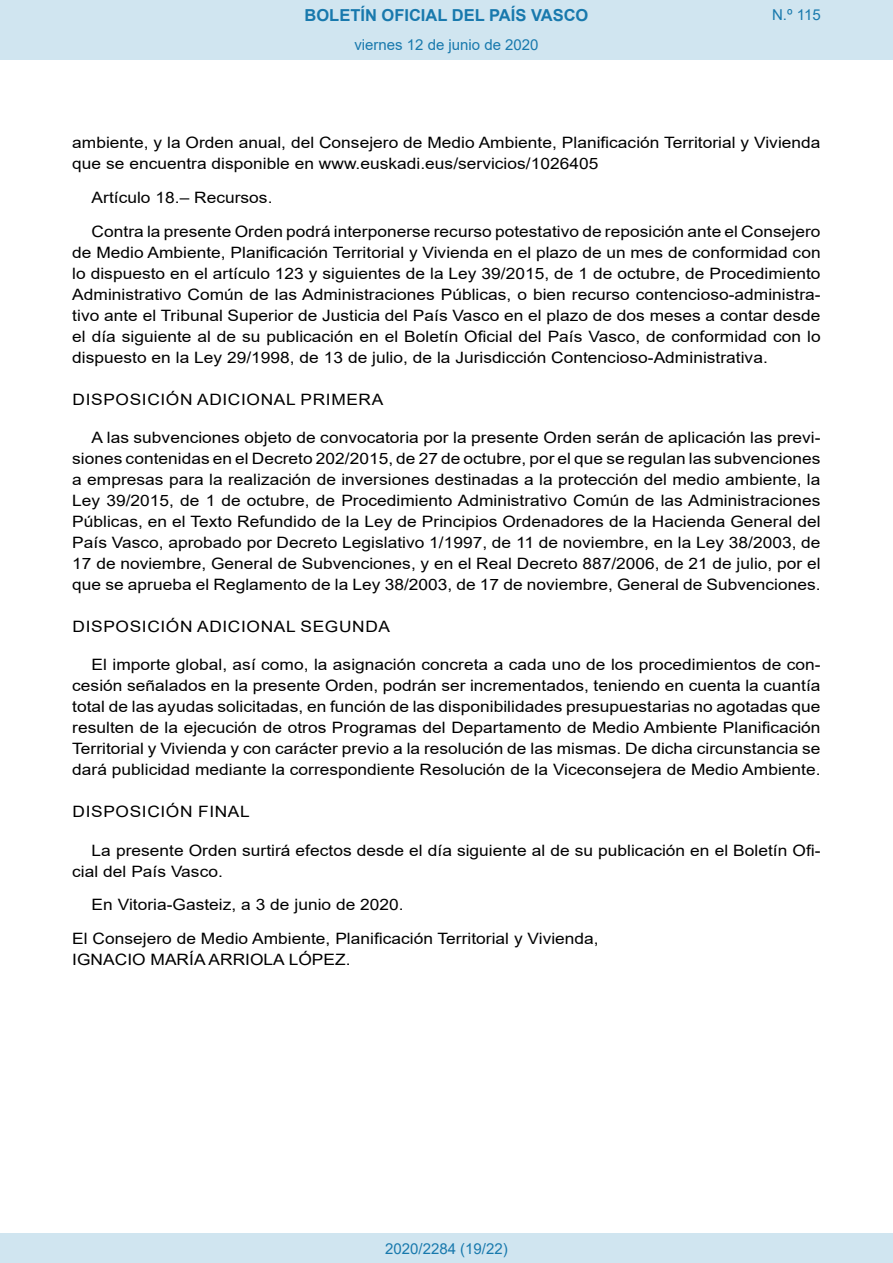
<style>
.page{position:relative;width:893px;height:1263px;background:#fff}
.page>*{position:absolute;margin:0;border:0;box-sizing:border-box;transform-origin:0 0}
.t1{font:700 16.5px "Arial";color:#1879ad}
.BOPVDetalle{font:15.6px/21px "Arial";color:#000;text-align:justify;scale:1.11 1}
.BOPVFirmaPuesto{font:15.6px "Arial";color:#000;scale:1.11 1}
.BOPVDisposicion{font:15.6px "Arial";letter-spacing:.035em;color:#000;scale:1.11 1}
.BOPVFirmaLugFec{font:15.6px "Arial";color:#000;scale:1.11 1}
.Paginacion_Centro{font:15px "Arial";color:#1879ad}
</style>
<div class="page">
<div style="left:0;top:0;width:893px;height:60px;background:#d0e5f0"></div>
<div style="left:0;top:1233px;width:893px;height:30px;background:#d0e5f0"></div>
<p class="t1" style="left:305px;top:3px;width:285px">BOLETÍN OFICIAL DEL PAÍS VASCO</p>
<p class="Paginacion_Centro" style="left:354px;top:35px;width:186px">viernes 12 de junio de 2020</p>
<p class="Paginacion_Centro" style="left:772px;top:5px;width:50px">N.º 115</p>
<p class="BOPVDetalle" style="left:72px;top:132px;width:676px">ambiente, y la Orden anual, del Consejero de Medio Ambiente, Planificación Territorial y Vivienda que se encuentra disponible en www.euskadi.eus/servicios/1026405</p>
<p class="BOPVDetalle" style="left:92px;top:187px;width:164px">Artículo 18.– Recursos.</p>
<p class="BOPVDetalle" style="left:72px;top:221px;width:676px;text-indent:19px">Contra la presente Orden podrá interponerse recurso potestativo de reposición ante el Consejero de Medio Ambiente, Planificación Territorial y Vivienda en el plazo de un mes de conformidad con lo dispuesto en el artículo 123 y siguientes de la Ley 39/2015, de 1 de octubre, de Procedimiento Administrativo Común de las Administraciones Públicas, o bien recurso contencioso-administra&shy;tivo ante el Tribunal Superior de Justicia del País Vasco en el plazo de dos meses a contar desde el día siguiente al de su publicación en el Boletín Oficial del País Vasco, de conformidad con lo dispuesto en la Ley 29/1998, de 13 de julio, de la Jurisdicción Contencioso-Administrativa.</p>
<p class="BOPVDisposicion" style="left:73px;top:389px;width:281px">DISPOSICIÓN ADICIONAL PRIMERA</p>
<p class="BOPVDetalle" style="left:72px;top:427px;width:676px;text-indent:19px">A las subvenciones objeto de convocatoria por la presente Orden serán de aplicación las previ&shy;siones contenidas en el Decreto 202/2015, de 27 de octubre, por el que se regulan las subvenciones a empresas para la realización de inversiones destinadas a la protección del medio ambiente, la Ley 39/2015, de 1 de octubre, de Procedimiento Administrativo Común de las Administraciones Públicas, en el Texto Refundido de la Ley de Principios Ordenadores de la Hacienda General del País Vasco, aprobado por Decreto Legislativo 1/1997, de 11 de noviembre, en la Ley 38/2003, de 17 de noviembre, General de Subvenciones, y en el Real Decreto 887/2006, de 21 de julio, por el que se aprueba el Reglamento de la Ley 38/2003, de 17 de noviembre, General de Subvenciones.</p>
<p class="BOPVDisposicion" style="left:73px;top:616px;width:287px">DISPOSICIÓN ADICIONAL SEGUNDA</p>
<p class="BOPVDetalle" style="left:72px;top:654px;width:676px;text-indent:19px">El importe global, así como, la asignación concreta a cada uno de los procedimientos de con&shy;cesión señalados en la presente Orden, podrán ser incrementados, teniendo en cuenta la cuantía total de las ayudas solicitadas, en función de las disponibilidades presupuestarias no agotadas que resulten de la ejecución de otros Programas del Departamento de Medio Ambiente Planificación Territorial y Vivienda y con carácter previo a la resolución de las mismas. De dicha circunstancia se dará publicidad mediante la correspondiente Resolución de la Viceconsejera de Medio Ambiente.</p>
<p class="BOPVDisposicion" style="left:73px;top:801px;width:161px">DISPOSICIÓN FINAL</p>
<p class="BOPVDetalle" style="left:72px;top:839px;width:676px;text-indent:19px">La presente Orden surtirá efectos desde el día siguiente al de su publicación en el Boletín Ofi&shy;cial del País Vasco.</p>
<p class="BOPVFirmaLugFec" style="left:92px;top:894px;width:283px">En Vitoria-Gasteiz, a 3 de junio de 2020.</p>
<p class="BOPVFirmaPuesto" style="left:72px;top:928px;width:476px">El Consejero de Medio Ambiente, Planificación Territorial y Vivienda,</p>
<p class="BOPVFirmaPuesto" style="left:72px;top:949px;width:252px">IGNACIO MARÍA ARRIOLA LÓPEZ.</p>
<p class="Paginacion_Centro" style="left:385px;top:1238px;width:124px">2020/2284 (19/22)</p>
</div>
